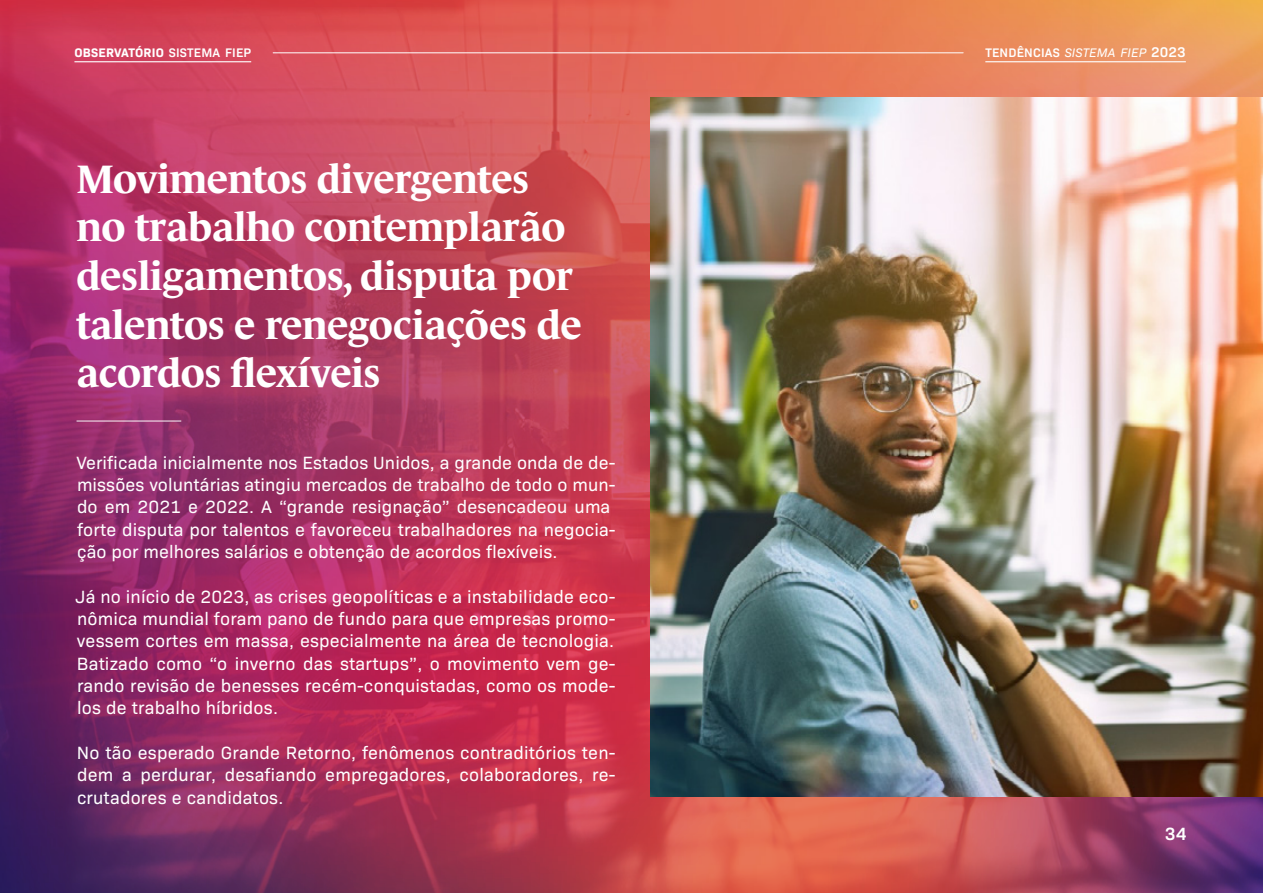
<style>
.page{position:relative;width:1263px;height:893px;background:#fff}
.page>*{position:absolute;margin:0;border:0;box-sizing:border-box;transform-origin:0 0}
.t1{font:700 40.5px/48.6px "Le Monde Journal Std";letter-spacing:-.01em;color:#fff}
.t2{font:18px/22.4px "Bio Sans";letter-spacing:.005em;color:#fff;text-align:justify}
.t3{font:600 18px "Bio Sans";color:#fff}
.t4{font:italic 12.6px "Bio Sans";letter-spacing:.015em;color:#fff}
.t5{font:700 12.6px "Bio Sans";letter-spacing:.015em;color:#fff}
.s1{font-weight:600}
.s2{font-weight:600;font-style:normal}
.s3{font-weight:600;font-style:normal;font-size:14.25px}
</style>
<div class="page">
<img style="left:0;top:0;width:1263px;height:893px">
<img style="left:651px;top:97px;width:612px;height:700px">
<hr style="left:985px;top:61px;width:201px;height:1px;background:#fff">
<hr style="left:74px;top:61px;width:177px;height:1px;background:#fff">
<hr style="left:273px;top:52px;width:690px;height:1px;background:#fff">
<hr style="left:77px;top:420px;width:104px;height:2px;background:#fff">
<p class="t5" style="left:74px;top:43px;width:178px">OBSERVATÓRIO <span class="s1">SISTEMA FIEP</span></p>
<p class="t4" style="left:985px;top:44px;width:202px"><span class="s2">TENDÊNCIAS</span> SISTEMA FIEP <span class="s3">2023</span></p>
<h1 class="t1" style="left:77px;top:154px;width:507px">Movimentos divergentes no trabalho contemplarão desligamentos, disputa por talentos e renegociações de acordos flexíveis</h1>
<p class="t2" style="left:76px;top:450px;width:540px;text-align:left">Verificada inicialmente nos Estados Unidos, a grande onda de de&shy;missões voluntárias atingiu mercados de trabalho de todo o mun&shy;do em 2021 e 2022. A “grande resignação” desencadeou uma forte disputa por talentos e favoreceu trabalhadores na negocia&shy;ção por melhores salários e obtenção de acordos flexíveis.</p>
<p class="t2" style="left:76px;top:584px;width:541px">Já no início de 2023, as crises geopolíticas e a instabilidade eco&shy;nômica mundial foram pano de fundo para que empresas promo&shy;vessem cortes em massa, especialmente na área de tecnologia.<br>Batizado como “o inverno das startups”, o movimento vem ge&shy;rando revisão de benesses recém-conquistadas, como os mode&shy;los de trabalho híbridos.</p>
<p class="t2" style="left:77px;top:740px;width:540px">No tão esperado Grande Retorno, fenômenos contraditórios ten&shy;dem a perdurar, desafiando empregadores, colaboradores, re&shy;crutadores e candidatos.</p>
<p class="t3" style="left:1165px;top:820px;width:23px">34</p>
</div>
